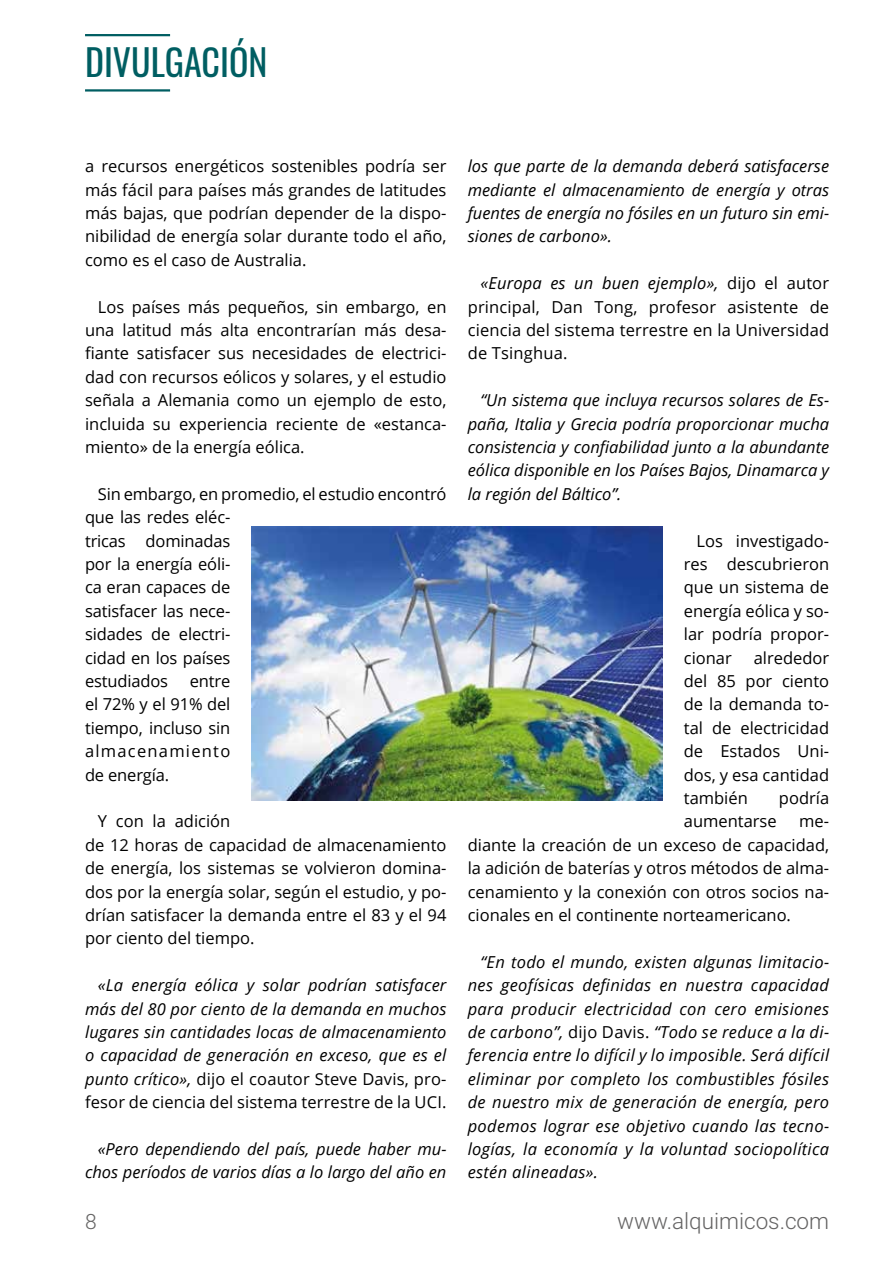
<style>
.page{position:relative;width:893px;height:1263px;background:#fff}
.page>*{position:absolute;margin:0;border:0;box-sizing:border-box;transform-origin:0 0}
.t1{font:36px "Oswald";color:#005e62}
.t2{font:300 22.5px "Roboto";color:#646363}
.t3{font:300 21px "Roboto";color:#646363}
.t4{font:16.5px/23.4px "Open Sans";color:#000;text-align:justify}
.t5{font:italic 16.5px/23.4px "Open Sans";color:#000;text-align:justify}
.s1{font-style:normal}
.s2{font-style:italic}
</style>
<div class="page">
<hr style="left:85px;top:34px;width:85px;height:2px;background:#005e62">
<hr style="left:85px;top:89px;width:85px;height:3px;background:#005e62">
<img style="left:252px;top:527px;width:411px;height:274px">
<h1 class="t1" style="left:85px;top:30px;width:184px">DIVULGACIÓN</h1>
<p class="t4" style="left:85px;top:154px;width:363px">a recursos energéticos sostenibles podría ser más fácil para países más grandes de latitudes más bajas, que podrían depender de la dispo&shy;nibilidad de energía solar durante todo el año, como es el caso de Australia.</p>
<p class="t4" style="left:85px;top:294px;width:363px;text-indent:13px">Los países más pequeños, sin embargo, en una latitud más alta encontrarían más desa&shy;fiante satisfacer sus necesidades de electrici&shy;dad con recursos eólicos y solares, y el estudio señala a Alemania como un ejemplo de esto, incluida su experiencia reciente de «estanca&shy;miento» de la energía eólica.</p>
<p class="t4" style="left:85px;top:482px;width:363px;text-align:left;text-indent:13px">Sin embargo, en promedio, el estudio encontró que las redes eléc-<br>tricas dominadas<br>por la energía eóli-<br>ca eran capaces de<br>satisfacer las nece-<br>sidades de electri-<br>cidad en los países<br>estudiados</p>
<p class="t4" style="left:85px;top:669px;width:147px;text-indent:105px">entre el 72% y el 91% del tiempo, incluso sin almacenamiento de energía.</p>
<p class="t4" style="left:85px;top:809px;width:363px;text-align:left;text-indent:13px">Y con la adición<br>de 12 horas de capacidad de almacenamiento de energía, los sistemas se volvieron domina&shy;dos por la energía solar, según el estudio, y po&shy;drían satisfacer la demanda entre el 83 y el 94 por ciento del tiempo.</p>
<p class="t5" style="left:85px;top:973px;width:363px;text-indent:13px">«La energía eólica y solar podrían satisfacer más del 80 por ciento de la demanda en muchos lugares sin cantidades locas de almacenamiento o capacidad de generación en exceso, que es el punto crítico», <span class="s1">dijo el coautor Steve Davis, pro&shy;fesor de ciencia del sistema terrestre de la UCI.</span></p>
<p class="t5" style="left:85px;top:1137px;width:363px;text-align:right">«Pero dependiendo del país, puede haber mu&shy;chos períodos de varios días a lo largo del año en</p>
<p class="t5" style="left:468px;top:154px;width:363px">los que parte de la demanda deberá satisfacerse mediante el almacenamiento de energía y otras fuentes de energía no fósiles en un futuro sin emi&shy;siones de carbono».</p>
<p class="t4" style="left:468px;top:271px;width:363px;text-indent:13px"><span class="s2">«Europa es un buen ejemplo»,</span> dijo el autor principal, Dan Tong, profesor asistente de ciencia del sistema terrestre en la Universidad de Tsinghua.</p>
<p class="t5" style="left:468px;top:388px;width:363px;text-indent:13px">“Un sistema que incluya recursos solares de Es&shy;paña, Italia y Grecia podría proporcionar mucha consistencia y confiabilidad junto a la abundante eólica disponible en los Países Bajos, Dinamarca y la región del Báltico”.</p>
<p class="t4" style="left:684px;top:528px;width:147px;text-indent:13px">Los investigado&shy;res descubrieron que un sistema de energía eólica y so&shy;lar podría propor&shy;cionar</p>
<p class="t4" style="left:684px;top:645px;width:147px;text-indent:70px">alrededor del 85 por ciento de la demanda to&shy;tal de electricidad de Estados Uni&shy;dos, y esa cantidad también</p>
<p class="t4" style="left:779px;top:786px;width:52px">podría</p>
<p class="t4" style="left:684px;top:809px;width:94px">aumentarse</p>
<p class="t4" style="left:468px;top:809px;width:363px;text-indent:332px">me&shy;diante la creación de un exceso de capacidad, la adición de baterías y otros métodos de alma&shy;cenamiento y la conexión con otros socios na&shy;cionales en el continente norteamericano.</p>
<p class="t5" style="left:468px;top:949px;width:363px;text-indent:13px">“En todo el mundo, existen algunas limitacio&shy;nes geofísicas definidas en nuestra capacidad para producir electricidad con cero emisiones de carbono”, <span class="s1">dijo Davis.</span> “Todo se reduce a la di&shy;ferencia entre lo difícil y lo imposible. Será difícil eliminar por completo los combustibles fósiles de nuestro mix de generación de energía, pero podemos lograr ese objetivo cuando las tecno&shy;logías, la economía y la voluntad sociopolítica estén alineadas».</p>
<p class="t3" style="left:85px;top:1207px;width:13px">8</p>
<h2 class="t2" style="left:617px;top:1205px;width:213px">www.alquimicos.com</h2>
</div>
